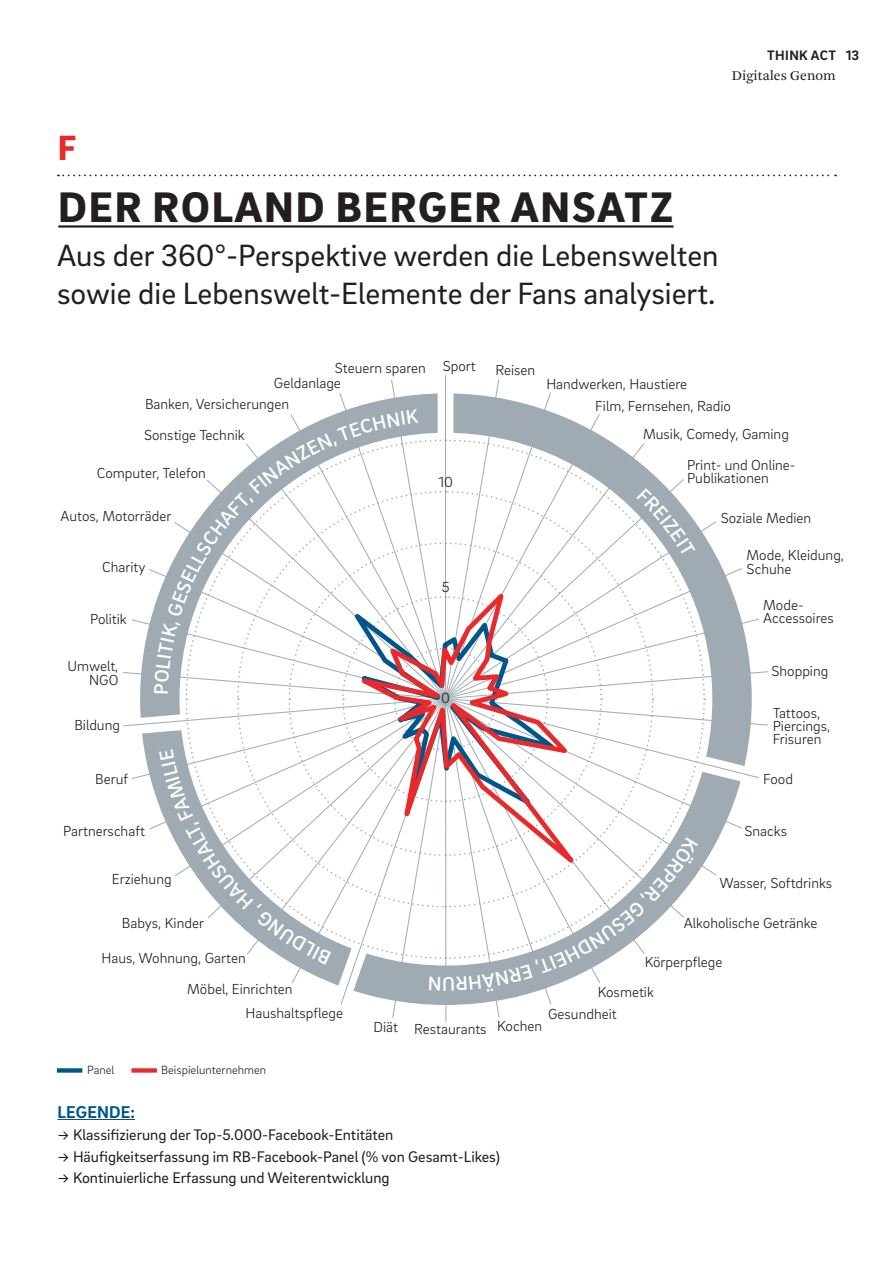
<style>
.page{position:relative;width:893px;height:1265px;background:#fff}
.page>*{position:absolute;margin:0;border:0;box-sizing:border-box;transform-origin:0 0}
.t1{font:900 43.75px "Brix Sans";letter-spacing:.045em;color:#231f20}
.t2{font:900 35.88px "Brix Sans";color:#e9292a}
.t3{font:31.5px/38.5px "Brix Sans";color:#231f20}
.t4{font:500 20.12px "Brix Sans";color:#fff}
.t5{font:700 17.5px "Brix Sans";letter-spacing:.015em;color:#00568a}
.t6{font:15.75px "Brix Sans";color:#231f20}
.t7{font:300 14.88px/13.5px "Brix Sans";color:#231f20}
.t8{font:14px "Arnhem Pro Blond";color:#231f20}
.t9{font:700 14px "Brix Sans";letter-spacing:.03em;color:#231f20}
.t10{font:300 12.25px "Brix Sans";color:#231f20}
</style>
<div class="page">
<hr style="left:58px;top:225px;width:615px;height:3px;background:#231f20">
<svg style="left:58px;top:175px;width:778px;height:1px"></svg>
<div style="left:57px;top:1068px;width:25px;height:5px;background:#00568a"></div>
<div style="left:131px;top:1068px;width:26px;height:5px;background:#e9292a"></div>
<hr style="left:57px;top:1119px;width:78px;height:1px;background:#00568a">
<hr style="left:445px;top:375px;width:1px;height:324px;background:#9faab2">
<hr style="left:445px;top:699px;width:1px;height:323px;background:#9faab2">
<svg style="left:123px;top:379px;width:645px;height:640px"></svg>
<p class="t9" style="left:767px;top:46px;width:94px">THINK ACT 13</p>
<p class="t8" style="left:732px;top:67px;width:105px">Digitales Genom</p>
<h2 class="t2" style="left:58px;top:124px;width:20px">F</h2>
<h1 class="t1" style="left:58px;top:178px;width:616px">DER ROLAND BERGER ANSATZ</h1>
<h3 class="t3" style="left:57px;top:235px;width:663px">Aus der 360°-Perspektive werden die Lebenswelten sowie die Lebenswelt-Elemente der Fans analysiert.</h3>
<p class="t7" style="left:335px;top:360px;width:93px">Steuern sparen</p>
<p class="t7" style="left:443px;top:359px;width:35px">Sport</p>
<p class="t7" style="left:495px;top:363px;width:41px">Reisen</p>
<p class="t7" style="left:274px;top:376px;width:68px">Geldanlage</p>
<p class="t7" style="left:145px;top:397px;width:146px">Banken, Versicherungen</p>
<p class="t7" style="left:144px;top:427px;width:102px">Sonstige Technik</p>
<p class="t7" style="left:97px;top:466px;width:111px">Computer, Telefon</p>
<p class="t7" style="left:61px;top:509px;width:112px">Autos, Motorräder</p>
<p class="t7" style="left:102px;top:559px;width:45px">Charity</p>
<p class="t7" style="left:90px;top:612px;width:38px">Politik</p>
<p class="t7" style="left:67px;top:659px;width:53px;text-align:right">Umwelt,<br>NGO</p>
<p class="t7" style="left:74px;top:718px;width:47px">Bildung</p>
<p class="t7" style="left:95px;top:772px;width:35px">Beruf</p>
<p class="t7" style="left:63px;top:824px;width:83px">Partnerschaft</p>
<p class="t7" style="left:112px;top:872px;width:61px">Erziehung</p>
<p class="t7" style="left:122px;top:915px;width:84px">Babys, Kinder</p>
<p class="t7" style="left:102px;top:951px;width:146px">Haus, Wohnung, Garten</p>
<p class="t7" style="left:187px;top:982px;width:107px">Möbel, Einrichten</p>
<p class="t7" style="left:246px;top:1005px;width:99px">Haushaltspflege</p>
<p class="t7" style="left:438px;top:474px;width:16px">10</p>
<p class="t7" style="left:442px;top:580px;width:9px">5</p>
<p class="t7" style="left:441px;top:690px;width:10px">0</p>
<p class="t7" style="left:595px;top:373px;width:137px;line-height:21.9px;text-indent:-49px">Handwerken, Haustiere<br>Film, Fernsehen, Radio</p>
<p class="t7" style="left:687px;top:419px;width:110px;line-height:30.4px;text-indent:-44px">Musik, Comedy, Gaming<br>Print- und Online-</p>
<p class="t7" style="left:687px;top:471px;width:83px">Publikationen</p>
<p class="t7" style="left:721px;top:511px;width:92px">Soziale Medien</p>
<p class="t7" style="left:747px;top:548px;width:99px">Mode, Kleidung,<br>Schuhe</p>
<p class="t7" style="left:763px;top:597px;width:72px">Mode-<br>Accessoires</p>
<p class="t7" style="left:771px;top:664px;width:59px">Shopping</p>
<p class="t7" style="left:773px;top:705px;width:59px">Tattoos,<br>Piercings,<br>Frisuren</p>
<p class="t7" style="left:763px;top:772px;width:31px">Food</p>
<p class="t7" style="left:744px;top:824px;width:44px">Snacks</p>
<p class="t7" style="left:719px;top:876px;width:114px">Wasser, Softdrinks</p>
<p class="t7" style="left:684px;top:915px;width:135px">Alkoholische Getränke</p>
<p class="t7" style="left:598px;top:947px;width:126px;line-height:29.6px;text-indent:47px">Körperpflege<br>Kosmetik</p>
<p class="t7" style="left:548px;top:1007px;width:70px">Gesundheit</p>
<h3 class="t4" style="left:455px;top:997px;width:15px;rotate:180deg">U</h3>
<p class="t7" style="left:373px;top:1022px;width:170px">Diät Restaurants Kochen</p>
<p class="t10" style="left:87px;top:1062px;width:29px">Panel</p>
<p class="t10" style="left:161px;top:1062px;width:107px">Beispielunternehmen</p>
<p class="t5" style="left:57px;top:1100px;width:79px">LEGENDE:</p>
<p class="t6" style="left:57px;top:1124px;width:337px">→ Klassifizierung der Top-5.000-Facebook-Entitäten</p>
<p class="t6" style="left:57px;top:1146px;width:444px">→ Häufigkeitserfassung im RB-Facebook-Panel (% von Gesamt-Likes)</p>
<p class="t6" style="left:57px;top:1168px;width:334px">→ Kontinuierliche Erfassung und Weiterentwicklung</p>
</div>
